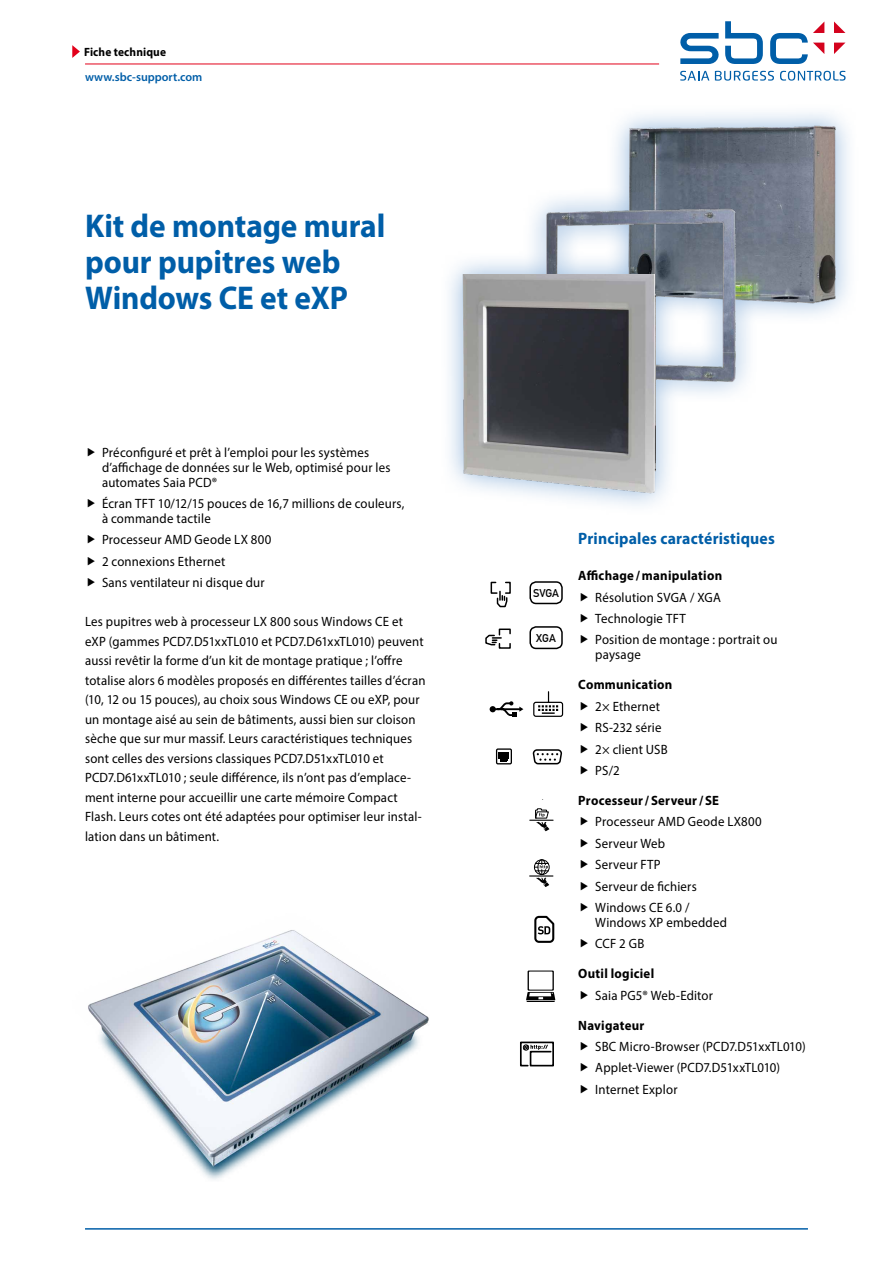
<style>
.page{position:relative;width:893px;height:1263px;background:#fff}
.page>*{position:absolute;margin:0;border:0;box-sizing:border-box;transform-origin:0 0}
.Headline__bold__22pt{font:700 33px "Myriad Pro";letter-spacing:-.005em;color:#005ea8;scale:.95 1}
.Grundtext__Untertite{font:700 16.5px "Myriad Pro";letter-spacing:.01em;color:#005ea8;scale:.95 1}
.Grundtext__9_13pt{font:13.5px/19.5px "Myriad Pro";letter-spacing:.015em;color:#000;scale:.95 1}
.Grundtext__bold__9_1{font:700 13.5px "Myriad Pro";letter-spacing:.02em;color:#000;scale:.95 1}
.Webadresse_Support{font:600 12px "Myriad Pro";color:#005ea8}
.Dokumententyp__8pt{font:700 12px "Myriad Pro";letter-spacing:.01em;color:#000;scale:.95 1}
._006_Lauftext_9_13{font:11.25px "DIN Mittelschrift";color:#000}
</style>
<div class="page">
<svg style="left:526px;top:970px;width:29px;height:32px"></svg>
<div style="left:529px;top:581px;width:34px;height:23px;border:2px solid #000;border-radius:6px"></div>
<div style="left:529px;top:626px;width:34px;height:23px;border:2px solid #000;border-radius:6px"></div>
<div style="left:505px;top:582px;width:6px;height:12px;border:1px solid #000"></div>
<svg style="left:490px;top:581px;width:18px;height:27px"></svg>
<div style="left:499px;top:643px;width:12px;height:6px;border:1px solid #000"></div>
<svg style="left:485px;top:628px;width:26px;height:18px"></svg>
<svg style="left:490px;top:701px;width:33px;height:16px"></svg>
<svg style="left:533px;top:691px;width:31px;height:26px"></svg>
<svg style="left:532px;top:749px;width:30px;height:16px"></svg>
<div style="left:496px;top:748px;width:16px;height:16px;border:1px solid #000"></div>
<div style="left:499px;top:752px;width:10px;height:7px;background:#000"></div>
<div style="left:500px;top:755px;width:8px;height:5px;background:#000"></div>
<svg style="left:501px;top:760px;width:6px;height:2px"></svg>
<svg style="left:529px;top:808px;width:25px;height:23px"></svg>
<svg style="left:529px;top:859px;width:24px;height:28px"></svg>
<svg style="left:534px;top:915px;width:21px;height:28px"></svg>
<svg style="left:520px;top:1041px;width:34px;height:26px"></svg>
<hr style="left:85px;top:1229px;width:723px;height:1px;background:#005ea8">
<img style="left:620px;top:117px;width:226px;height:191px">
<img style="left:512px;top:173px;width:263px;height:240px">
<img style="left:449px;top:275px;width:207px;height:223px">
<svg style="left:680px;top:21px;width:165px;height:43px"></svg>
<svg style="left:680px;top:71px;width:29px;height:10px"></svg>
<svg style="left:715px;top:71px;width:59px;height:10px"></svg>
<svg style="left:780px;top:71px;width:66px;height:10px"></svg>
<svg style="left:72px;top:45px;width:8px;height:13px"></svg>
<hr style="left:85px;top:64px;width:574px;height:1px;background:#e2001a">
<img style="left:88px;top:930px;width:341px;height:250px">
<hr style="left:85px;top:1228px;width:723px;height:1px;background:#005ea8">
<p class="Dokumententyp__8pt" style="left:84px;top:44px;width:88px">Fiche technique</p>
<p class="Webadresse_Support" style="left:85px;top:69px;width:119px">www.sbc-support.com</p>
<p class="Headline__bold__22pt" style="left:85px;top:205px;width:318px">Kit de montage mural</p>
<p class="Headline__bold__22pt" style="left:85px;top:241px;width:270px">pour pupitres web</p>
<p class="Headline__bold__22pt" style="left:85px;top:277px;width:278px">Windows CE et eXP</p>
<p class="Grundtext__9_13pt" style="left:102px;top:444px;width:305px;line-height:15px">Préconfiguré et prêt à l’emploi pour les systèmes d’affichage de données sur le Web, optimisé pour les automates Saia PCD®</p>
<p class="Grundtext__9_13pt" style="left:102px;top:496px;width:320px;line-height:15px">Écran TFT 10/12/15 pouces de 16,7 millions de couleurs, à commande tactile</p>
<p class="Grundtext__9_13pt" style="left:102px;top:530px;width:180px">Processeur AMD Geode LX 800</p>
<p class="Grundtext__9_13pt" style="left:102px;top:551px;width:131px">2 connexions Ethernet</p>
<p class="Grundtext__9_13pt" style="left:102px;top:573px;width:173px">Sans ventilateur ni disque dur</p>
<p class="Grundtext__9_13pt" style="left:85px;top:612px;width:360px">Les pupitres web à processeur LX 800 sous Windows CE et eXP (gammes PCD7.D51xxTL010 et PCD7.D61xxTL010) peuvent aussi revêtir la forme d’un kit de montage pratique ; l’offre totalise alors 6 modèles proposés en différentes tailles d’écran (10, 12 ou 15 pouces), au choix sous Windows CE ou eXP, pour un montage aisé au sein de bâtiments, aussi bien sur cloison sèche que sur mur massif. Leurs caractéristiques techniques sont celles des versions classiques PCD7.D51xxTL010 et</p>
<p class="Grundtext__9_13pt" style="left:85px;top:768px;width:356px">PCD7.D61xxTL010 ; seule différence, ils n’ont pas d’emplace&shy;ment interne pour accueillir une carte mémoire Compact Flash. Leurs cotes ont été adaptées pour optimiser leur instal&shy;lation dans un bâtiment.</p>
<p class="_006_Lauftext_9_13" style="left:533px;top:586px;width:28px">SVGA</p>
<p class="_006_Lauftext_9_13" style="left:536px;top:631px;width:21px">XGA</p>
<p class="Grundtext__Untertite" style="left:578px;top:528px;width:208px">Principales caractéristiques</p>
<p class="Grundtext__bold__9_1" style="left:578px;top:567px;width:153px">Affichage / manipulation</p>
<p class="Grundtext__9_13pt" style="left:595px;top:587px;width:134px">Résolution SVGA / XGA</p>
<p class="Grundtext__9_13pt" style="left:595px;top:609px;width:97px">Technologie TFT</p>
<p class="Grundtext__9_13pt" style="left:595px;top:632px;width:193px;line-height:15px">Position de montage : portrait ou paysage</p>
<p class="Grundtext__bold__9_1" style="left:578px;top:676px;width:101px">Communication</p>
<p class="Grundtext__9_13pt" style="left:595px;top:696px;width:70px">2× Ethernet</p>
<p class="Grundtext__9_13pt" style="left:595px;top:718px;width:71px">RS-232 série</p>
<p class="Grundtext__9_13pt" style="left:595px;top:739px;width:78px">2× client USB</p>
<p class="Grundtext__9_13pt" style="left:595px;top:760px;width:27px">PS/2</p>
<p class="Grundtext__bold__9_1" style="left:578px;top:792px;width:150px">Processeur/ Serveur/ SE</p>
<p class="Grundtext__9_13pt" style="left:595px;top:812px;width:177px">Processeur AMD Geode LX800</p>
<p class="Grundtext__9_13pt" style="left:595px;top:833px;width:75px">Serveur Web</p>
<p class="Grundtext__9_13pt" style="left:595px;top:855px;width:70px">Serveur FTP</p>
<p class="Grundtext__9_13pt" style="left:595px;top:876px;width:108px">Serveur de fichiers</p>
<p class="Grundtext__9_13pt" style="left:595px;top:900px;width:140px;line-height:15px">Windows CE 6.0 /<br>Windows XP embedded</p>
<p class="Grundtext__9_13pt" style="left:595px;top:934px;width:53px">CCF 2 GB</p>
<p class="Grundtext__bold__9_1" style="left:578px;top:965px;width:81px">Outil logiciel</p>
<p class="Grundtext__9_13pt" style="left:595px;top:985px;width:125px">Saia PG5® Web-Editor</p>
<p class="Grundtext__bold__9_1" style="left:578px;top:1016px;width:71px">Navigateur</p>
<p class="Grundtext__9_13pt" style="left:595px;top:1036px;width:223px">SBC Micro-Browser (PCD7.D51xxTL010)</p>
<p class="Grundtext__9_13pt" style="left:595px;top:1058px;width:196px">Applet-Viewer (PCD7.D51xxTL010)</p>
<p class="Grundtext__9_13pt" style="left:595px;top:1079px;width:88px">Internet Explor</p>
</div>
